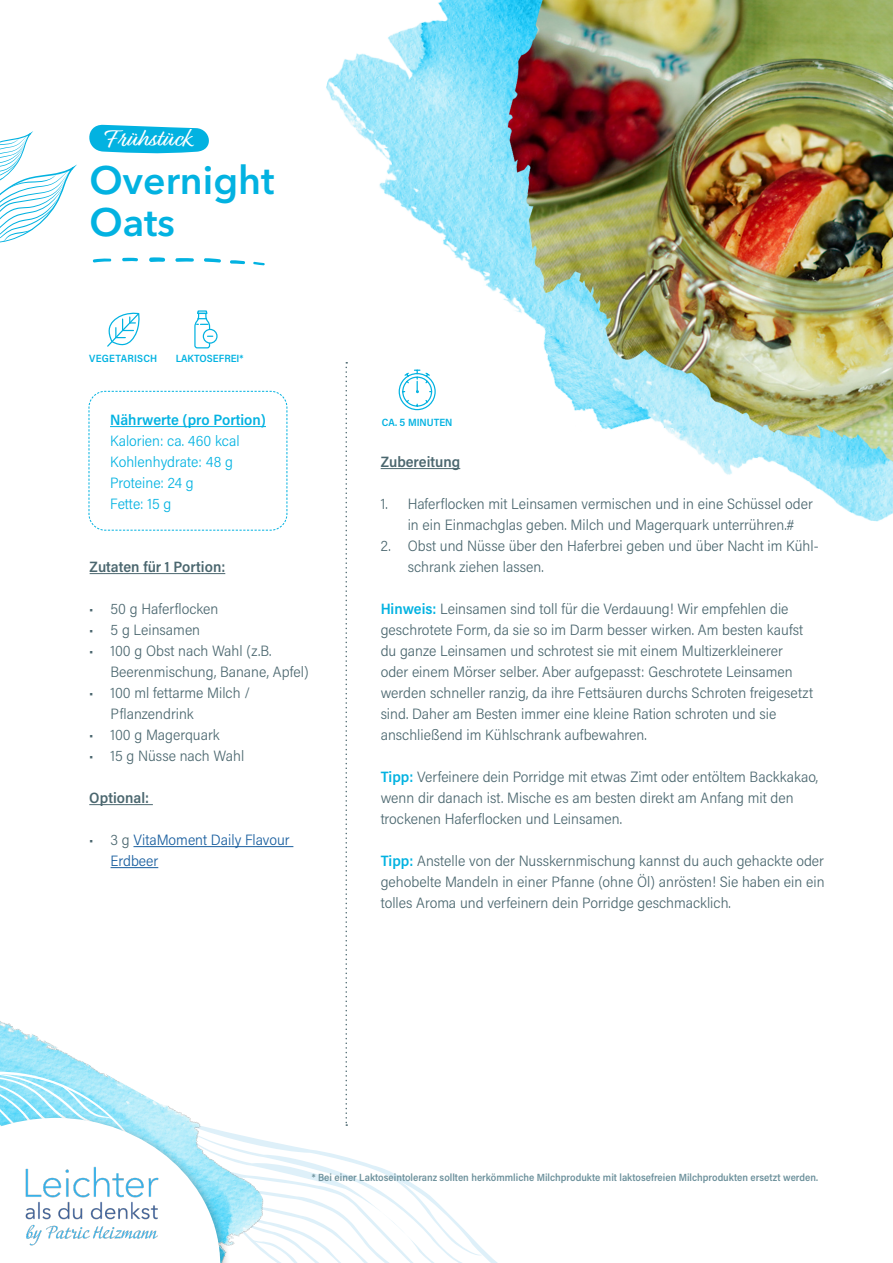
<style>
.page{position:relative;width:893px;height:1263px;background:#fff}
.page>*{position:absolute;margin:0;border:0;box-sizing:border-box;transform-origin:0 0}
.Überschrift_H1{font:600 39.3px "Avenir Next LT Pro";color:#02b2e1}
.t1{font:25.5px "Relation Two";color:#fff}
.t2{font:300 15px/21px "Acumin Pro Semi Cond";color:#4b676f}
.t3{font:300 15px "Acumin Pro Semi Cond";color:#02b2e1}
.Überschrift_H2{font:600 15px "Acumin Pro Semi Cond";color:#4b676f}
.t4{font:300 15px/21px "Acumin Pro Semi Cond";color:#175d9e}
.t5{font:600 15px "Acumin Pro Semi Cond";color:#02b2e1}
.t6{font:600 10.5px "Acumin Pro Semi Cond";color:#02b2e1}
.t7{font:600 10.5px "Acumin Pro Semi Cond";letter-spacing:.02em;color:#02b2e1}
.Liste_Zubereitung{font:600 10.35px "Acumin Pro Semi Cond";color:#6d919c}
.s1{color:#4b676f}
.s2{font-weight:600;color:#02b2e1}
</style>
<div class="page">
<svg style="left:0;top:131px;width:77px;height:112px"></svg>
<img style="left:326px;top:0;width:567px;height:522px">
<img style="left:449px;top:0;width:444px;height:488px">
<svg style="left:92px;top:257px;width:173px;height:8px"></svg>
<svg style="left:0;top:362px;width:493px;height:901px"></svg>
<svg style="left:89px;top:124px;width:120px;height:30px"></svg>
<hr style="left:381px;top:468px;width:79px;height:1px;background:#4b676f">
<hr style="left:89px;top:804px;width:64px;height:1px;background:#4b676f">
<hr style="left:133px;top:846px;width:160px;height:1px;background:#175d9e">
<hr style="left:111px;top:867px;width:47px;height:1px;background:#175d9e">
<svg style="left:107px;top:312px;width:33px;height:35px"></svg>
<div style="left:203px;top:329px;width:15px;height:15px;border:1px solid #02b2e1;border-radius:50%"></div>
<svg style="left:194px;top:310px;width:19px;height:39px"></svg>
<p class="t1" style="left:105px;top:122px;width:87px">Frühstück</p>
<p class="Überschrift_H1" style="left:90px;top:156px;width:186px">Overnight</p>
<p class="Überschrift_H1" style="left:90px;top:198px;width:87px">Oats</p>
<p class="t7" style="left:89px;top:351px;width:70px">VEGETARISCH</p>
<p class="t6" style="left:176px;top:351px;width:69px">LAKTOSEFREI*</p>
<p class="t5" style="left:110px;top:409px;width:157px">Nährwerte (pro Portion)</p>
<p class="t3" style="left:110px;top:430px;width:131px">Kalorien: ca. 460 kcal</p>
<p class="t3" style="left:110px;top:451px;width:124px">Kohlenhydrate: 48 g</p>
<p class="t3" style="left:110px;top:472px;width:85px">Proteine: 24 g</p>
<p class="t3" style="left:110px;top:493px;width:63px">Fette: 15 g</p>
<p class="Überschrift_H2" style="left:90px;top:556px;width:137px">Zutaten für 1 Portion:</p>
<p class="t2" style="left:89px;top:598px;width:131px">• 50 g Haferflocken</p>
<p class="t2" style="left:89px;top:619px;width:112px">• 5 g Leinsamen</p>
<p class="t2" style="left:111px;top:640px;width:200px;text-indent:-21px">• 100 g Obst nach Wahl (z.B.<br>Beerenmischung, Banane, Apfel)</p>
<p class="t2" style="left:111px;top:682px;width:141px;text-indent:-21px">• 100 ml fettarme Milch /<br>Pflanzendrink</p>
<p class="t2" style="left:89px;top:724px;width:132px">• 100 g Magerquark</p>
<p class="t2" style="left:89px;top:745px;width:156px">• 15 g Nüsse nach Wahl</p>
<p class="Überschrift_H2" style="left:89px;top:787px;width:61px">Optional:</p>
<p class="t4" style="left:111px;top:829px;width:181px;text-indent:-21px"><span class="s1">• 3 g</span> VitaMoment Daily Flavour<br>Erdbeer</p>
<p class="t6" style="left:382px;top:415px;width:72px">CA. 5 MINUTEN</p>
<p class="Überschrift_H2" style="left:381px;top:451px;width:81px">Zubereitung</p>
<p class="t2" style="left:381px;top:493px;width:434px;text-align:center">1. Haferflocken mit Leinsamen vermischen und in eine Schüssel oder in ein Einmachglas geben. Milch und Magerquark unterrühren.#</p>
<p class="t2" style="left:408px;top:535px;width:412px;text-indent:-27px">2. Obst und Nüsse über den Haferbrei geben und über Nacht im Kühl&shy;schrank ziehen lassen.</p>
<p class="t2" style="left:381px;top:598px;width:434px"><span class="s2">Hinweis:</span> Leinsamen sind toll für die Verdauung! Wir empfehlen die geschrotete Form, da sie so im Darm besser wirken. Am besten kaufst du ganze Leinsamen und schrotest sie mit einem Multizerkleinerer oder einem Mörser selber. Aber aufgepasst: Geschrotete Leinsamen werden schneller ranzig, da ihre Fettsäuren durchs Schroten freigesetzt sind. Daher am Besten immer eine kleine Ration schroten und sie anschließend im Kühlschrank aufbewahren.</p>
<p class="t2" style="left:381px;top:766px;width:439px"><span class="s2">Tipp:</span> Verfeinere dein Porridge mit etwas Zimt oder entöltem Backkakao, wenn dir danach ist. Mische es am besten direkt am Anfang mit den trockenen Haferflocken und Leinsamen.</p>
<p class="t2" style="left:381px;top:850px;width:445px;text-align:justify"><span class="s2">Tipp:</span> Anstelle von der Nusskernmischung kannst du auch gehackte oder gehobelte Mandeln in einer Pfanne (ohne Öl) anrösten! Sie haben ein ein tolles Aroma und verfeinern dein Porridge geschmacklich.</p>
<p class="Liste_Zubereitung" style="left:312px;top:1170px;width:508px">* Bei einer Laktoseintoleranz sollten herkömmliche Milchprodukte mit laktosefreien Milchprodukten ersetzt werden.</p>
</div>
